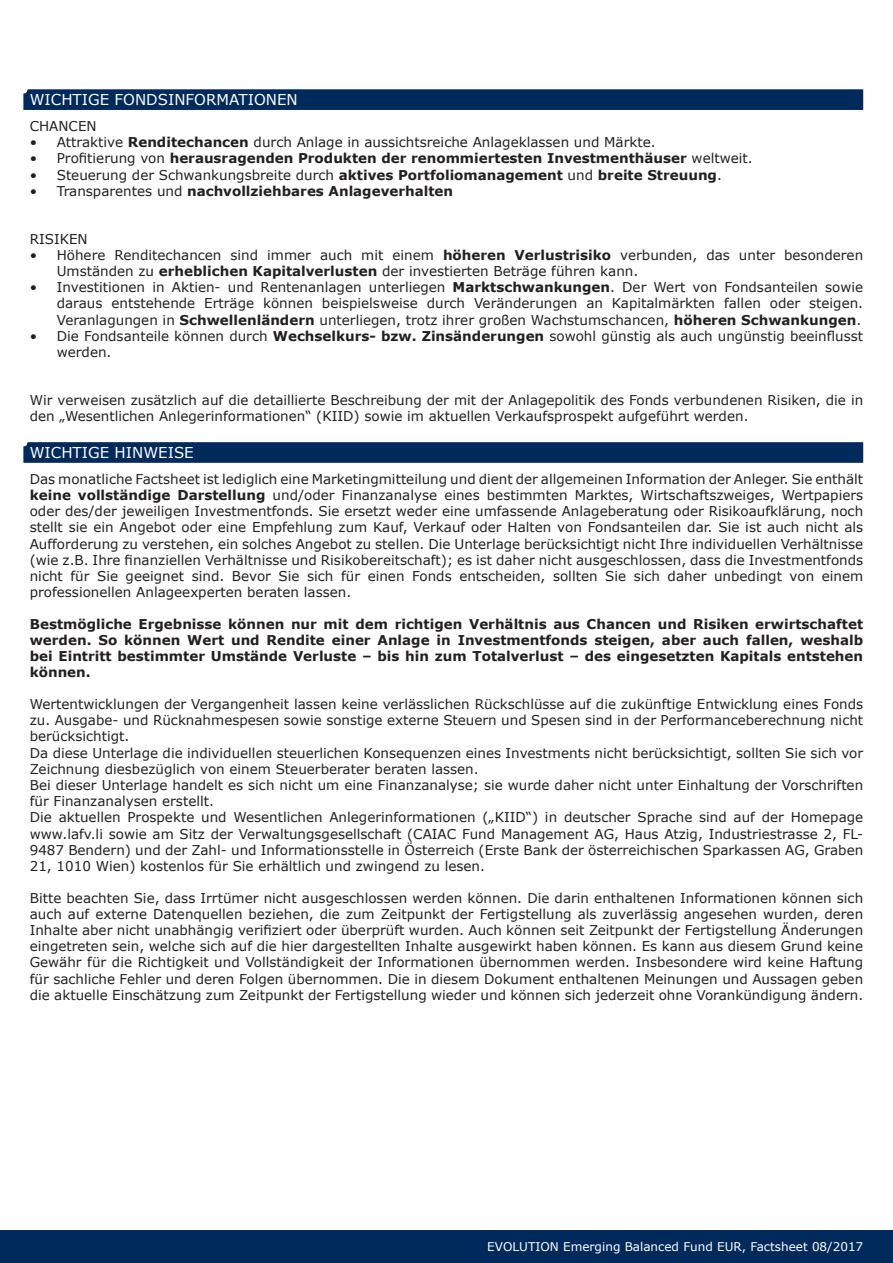
<style>
.page{position:relative;width:893px;height:1263px;background:#fff}
.page>*{position:absolute;margin:0;border:0;box-sizing:border-box;transform-origin:0 0}
.t1{font:15px "Verdana";color:#fff}
.t2{font:13.5px/16.2px "Verdana";color:#231f20;text-align:justify}
.t3{font:700 13.5px/16.2px "Verdana";color:#231f20;text-align:justify}
.t4{font:12px "Verdana";color:#fff}
.s1{font-weight:700}
.s2{font-weight:400}
</style>
<div class="page">
<svg style="left:23px;top:89px;width:840px;height:21px;background:#042c5f"></svg>
<svg style="left:23px;top:442px;width:840px;height:21px;background:#042c5f"></svg>
<div style="left:0;top:1231px;width:893px;height:32px;background:#00295c"></div>
<p class="t1" style="left:30px;top:90px;width:269px">WICHTIGE FONDSINFORMATIONEN</p>
<p class="t2" style="left:30px;top:118px;width:68px">CHANCEN</p>
<p class="t2" style="left:30px;top:134px;width:627px">• Attraktive <span class="s1">Renditechancen</span> durch Anlage in aussichtsreiche Anlageklassen und Märkte.</p>
<p class="t3" style="left:30px;top:150px;width:724px"><span class="s2">• Profitierung von</span> herausragenden Produkten der renommiertesten Investmenthäuser <span class="s2">weltweit.</span></p>
<p class="t3" style="left:30px;top:166px;width:694px"><span class="s2">• Steuerung der Schwankungsbreite durch</span> aktives Portfoliomanagement <span class="s2">und</span> breite Streuung<span class="s2">.</span></p>
<p class="t3" style="left:30px;top:182px;width:425px"><span class="s2">• Transparentes und</span> nachvollziehbares Anlageverhalten</p>
<p class="t2" style="left:30px;top:230px;width:59px">RISIKEN</p>
<p class="t2" style="left:57px;top:247px;width:808px;text-indent:-27px">• Höhere Renditechancen sind immer auch mit einem <span class="s1">höheren Verlustrisiko</span> verbunden, das unter besonderen<br>Umständen zu <span class="s1">erheblichen Kapitalverlusten</span> der investierten Beträge führen kann.</p>
<p class="t2" style="left:57px;top:279px;width:808px;text-indent:-27px">• Investitionen in Aktien- und Rentenanlagen unterliegen <span class="s1">Marktschwankungen</span>. Der Wert von Fondsanteilen sowie daraus entstehende Erträge können beispielsweise durch Veränderungen an Kapitalmärkten fallen oder steigen.<br>Veranlagungen in <span class="s1">Schwellenländern</span> unterliegen, trotz ihrer großen Wachstumschancen, <span class="s1">höheren Schwankungen</span>.</p>
<p class="t2" style="left:57px;top:328px;width:808px;text-indent:-27px">• Die Fondsanteile können durch <span class="s1">Wechselkurs- bzw. Zinsänderungen</span> sowohl günstig als auch ungünstig beeinflusst werden.</p>
<p class="t2" style="left:30px;top:392px;width:835px">Wir verweisen zusätzlich auf die detaillierte Beschreibung der mit der Anlagepolitik des Fonds verbundenen Risiken, die in den „Wesentlichen Anlegerinformationen“ (KIID) sowie im aktuellen Verkaufsprospekt aufgeführt werden.</p>
<p class="t1" style="left:30px;top:442px;width:165px">WICHTIGE HINWEISE</p>
<p class="t2" style="left:30px;top:471px;width:835px">Das monatliche Factsheet ist lediglich eine Marketingmitteilung und dient der allgemeinen Information der Anleger. Sie enthält <span class="s1">keine vollständige Darstellung</span> und/oder Finanzanalyse eines bestimmten Marktes, Wirtschaftszweiges, Wertpapiers oder des/der jeweiligen Investmentfonds. Sie ersetzt weder eine umfassende Anlageberatung oder Risikoaufklärung, noch stellt sie ein Angebot oder eine Empfehlung zum Kauf, Verkauf oder Halten von Fondsanteilen dar. Sie ist auch nicht als Aufforderung zu verstehen, ein solches Angebot zu stellen. Die Unterlage berücksichtigt nicht Ihre individuellen Verhältnisse (wie z.B. Ihre finanziellen Verhältnisse und Risikobereitschaft); es ist daher nicht ausgeschlossen, dass die Investmentfonds nicht für Sie geeignet sind. Bevor Sie sich für einen Fonds entscheiden, sollten Sie sich daher unbedingt von einem professionellen Anlageexperten beraten lassen.</p>
<p class="t3" style="left:30px;top:615px;width:835px">Bestmögliche Ergebnisse können nur mit dem richtigen Verhältnis aus Chancen und Risiken erwirtschaftet werden. So können Wert und Rendite einer Anlage in Investmentfonds steigen, aber auch fallen, weshalb bei Eintritt bestimmter Umstände Verluste – bis hin zum Totalverlust – des eingesetzten Kapitals entstehen können.</p>
<p class="t2" style="left:30px;top:696px;width:835px">Wertentwicklungen der Vergangenheit lassen keine verlässlichen Rückschlüsse auf die zukünftige Entwicklung eines Fonds zu. Ausgabe- und Rücknahmespesen sowie sonstige externe Steuern und Spesen sind in der Performanceberechnung nicht berücksichtigt.</p>
<p class="t2" style="left:30px;top:744px;width:835px">Da diese Unterlage die individuellen steuerlichen Konsequenzen eines Investments nicht berücksichtigt, sollten Sie sich vor<br>Zeichnung diesbezüglich von einem Steuerberater beraten lassen.</p>
<p class="t2" style="left:30px;top:777px;width:835px">Bei dieser Unterlage handelt es sich nicht um eine Finanzanalyse; sie wurde daher nicht unter Einhaltung der Vorschriften für Finanzanalysen erstellt.</p>
<p class="t2" style="left:30px;top:809px;width:835px">Die aktuellen Prospekte und Wesentlichen Anlegerinformationen („KIID“) in deutscher Sprache sind auf der Homepage www.lafv.li sowie am Sitz der Verwaltungsgesellschaft (CAIAC Fund Management AG, Haus Atzig, Industriestrasse 2, FL-9487 Bendern) und der Zahl- und Informationsstelle in Österreich (Erste Bank der österreichischen Sparkassen AG, Graben 21, 1010 Wien) kostenlos für Sie erhältlich und zwingend zu lesen.</p>
<p class="t2" style="left:30px;top:889px;width:835px">Bitte beachten Sie, dass Irrtümer nicht ausgeschlossen werden können. Die darin enthaltenen Informationen können sich auch auf externe Datenquellen beziehen, die zum Zeitpunkt der Fertigstellung als zuverlässig angesehen wurden, deren Inhalte aber nicht unabhängig verifiziert oder überprüft wurden. Auch können seit Zeitpunkt der Fertigstellung Änderungen eingetreten sein, welche sich auf die hier dargestellten Inhalte ausgewirkt haben können. Es kann aus diesem Grund keine Gewähr für die Richtigkeit und Vollständigkeit der Informationen übernommen werden. Insbesondere wird keine Haftung für sachliche Fehler und deren Folgen übernommen. Die in diesem Dokument enthaltenen Meinungen und Aussagen geben die aktuelle Einschätzung zum Zeitpunkt der Fertigstellung wieder und können sich jederzeit ohne Vorankündigung ändern.</p>
<p class="t4" style="left:487px;top:1238px;width:377px">EVOLUTION Emerging Balanced Fund EUR, Factsheet 08/2017</p>
</div>
